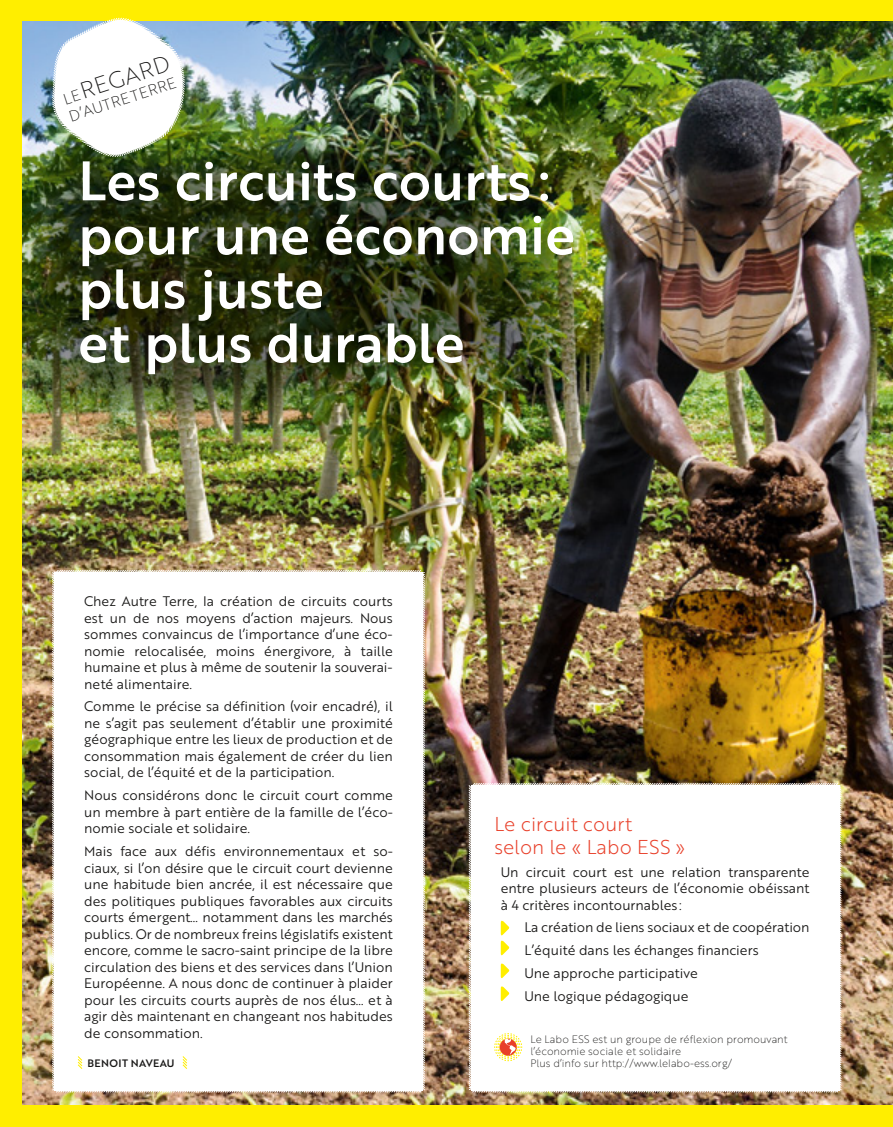
<style>
.page{position:relative;width:893px;height:1127px;background:#fff}
.page>*{position:absolute;margin:0;border:0;box-sizing:border-box;transform-origin:0 0}
.t1{font:54px/54px "Brother 1816 Medium";color:#fff}
.t2{font:22.5px "Brother 1816 Thin";color:#181716}
.t3{font:19.5px/22.5px "Brother 1816 Light";color:#e83f29}
.t4{font:15px "Brother 1816 Thin";color:#181716}
.t5{font:13.5px/16.5px "Brother 1816 Book";color:#181716;text-align:justify}
.t6{font:10.5px/12px "Brother 1816 Thin";color:#181716}
.t7{font:10.5px "Brother 1816 Medium";letter-spacing:.04em;color:#181716}
.s1{font-size:15px}
</style>
<div class="page">
<div style="left:0;top:0;width:893px;height:774px;background:#fe0"></div>
<img style="left:21px;top:21px;width:872px;height:1085px">
<div style="left:0;top:0;width:21px;height:1127px;background:#fe0"></div>
<img style="left:21px;top:116px;width:562px;height:302px">
<svg style="left:51px;top:569px;width:375px;height:524px"></svg>
<svg style="left:468px;top:782px;width:374px;height:311px"></svg>
<div style="left:0;top:1106px;width:893px;height:21px;background:#fe0"></div>
<img style="left:51px;top:17px;width:141px;height:141px">
<h2 class="t2" style="left:58px;top:81px;width:113px;rotate:-18deg"><span class="s1">LE</span>REGARD</h2>
<p class="t4" style="left:66px;top:106px;width:113px;rotate:-18deg">D’AUTRE TERRE</p>
<h1 class="t1" style="left:78px;top:152px;width:499px">Les circuits courts : pour une économie plus juste<br>et plus durable</h1>
<p class="t5" style="left:84px;top:592px;width:310px">Chez Autre Terre, la création de circuits courts est un de nos moyens d’action majeurs. Nous sommes convaincus de l’importance d’une éco&shy;nomie relocalisée, moins énergivore, à taille humaine et plus à même de soutenir la souverai&shy;neté alimentaire.</p>
<p class="t5" style="left:84px;top:698px;width:310px">Comme le précise sa définition (voir encadré), il ne s’agit pas seulement d’établir une proximité géographique entre les lieux de production et de consommation mais également de créer du lien social, de l’équité et de la participation.</p>
<p class="t5" style="left:84px;top:787px;width:310px">Nous considérons donc le circuit court comme un membre à part entière de la famille de l’éco&shy;nomie sociale et solidaire.</p>
<p class="t5" style="left:84px;top:842px;width:310px">Mais face aux défis environnementaux et so&shy;ciaux, si l’on désire que le circuit court devienne une habitude bien ancrée, il est nécessaire que des politiques publiques favorables aux circuits courts émergent… notamment dans les marchés publics. Or de nombreux freins législatifs existent encore, comme le sacro-saint principe de la libre circulation des biens et des services dans l’Union Européenne. A nous donc de continuer à plaider pour les circuits courts auprès de nos élus… et à agir dès maintenant en changeant nos habitudes de consommation.</p>
<p class="t7" style="left:88px;top:1055px;width:89px">BENOIT NAVEAU</p>
<h3 class="t3" style="left:494px;top:812px;width:193px">Le circuit court selon le « Labo ESS »</h3>
<p class="t5" style="left:501px;top:863px;width:310px">Un circuit court est une relation transparente entre plusieurs acteurs de l’économie obéissant à 4 critères incontournables :</p>
<p class="t5" style="left:524px;top:915px;width:287px;line-height:23px;text-align:left">La création de liens sociaux et de coopération L’équité dans les échanges financiers<br>Une approche participative<br>Une logique pédagogique</p>
<p class="t6" style="left:530px;top:1032px;width:259px">Le Labo ESS est un groupe de réflexion promouvant l’économie sociale et solidaire<br>Plus d’info sur http://www.lelabo-ess.org/</p>
</div>
